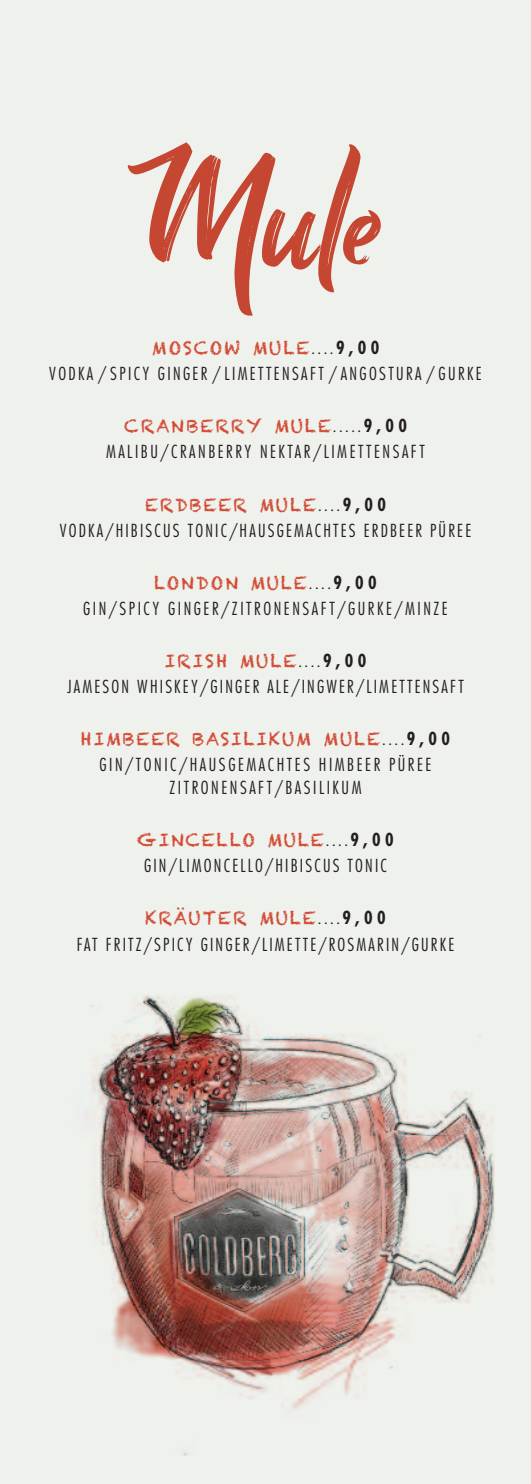
<style>
.page{position:relative;width:531px;height:1484px;background:#fff}
.page>*{position:absolute;margin:0;border:0;box-sizing:border-box;transform-origin:0 0}
.t1{font:170.62px "Billy Ohio";color:#d34c35}
.t2{font:17.85px "Chalkduster";letter-spacing:.1em;color:#d34c35}
.t3{font:300 condensed 17.5px/22.6px "Futura";letter-spacing:.135em;color:#231f20;text-align:center}
.s1{font-family:"Futura";font-weight:300;font-stretch:condensed;font-size:17.5px;color:#231f20}
.s2{font-family:"Futura";font-weight:700;font-stretch:condensed;font-size:17.5px;color:#231f20}
</style>
<div class="page">
<div style="left:0;top:0;width:531px;height:1483px;background:#eff1ed"></div>
<img style="left:90px;top:995px;width:405px;height:459px">
<h1 class="t1" style="left:126px;top:132px;width:257px">Mule</h1>
<p class="t2" style="left:152px;top:337px;width:229px">MOSCOW MULE<span class="s1">....</span><span class="s2">9 , 0 0</span></p>
<p class="t3" style="left:49px;top:363px;width:434px">VODKA /SPICY GINGER /LIMETTENSAFT /ANGOSTURA /GURKE</p>
<p class="t2" style="left:124px;top:415px;width:284px">CRANBERRY MULE<span class="s1">.....</span><span class="s2">9 , 0 0</span></p>
<p class="t3" style="left:106px;top:442px;width:320px">MALIBU/CRANBERRY NEKTAR/LIMETTENSAFT</p>
<p class="t2" style="left:145px;top:494px;width:242px">ERDBEER MULE<span class="s1">....</span><span class="s2">9 , 0 0</span></p>
<p class="t3" style="left:60px;top:520px;width:413px">VODKA/HIBISCUS TONIC/HAUSGEMACHTES ERDBEER PÜREE</p>
<p class="t2" style="left:154px;top:572px;width:224px">LONDON MULE<span class="s1">....</span><span class="s2">9,00</span></p>
<p class="t3" style="left:83px;top:598px;width:366px">GIN/SPICY GINGER/ZITRONENSAFT/GURKE/MINZE</p>
<p class="t2" style="left:165px;top:650px;width:203px">IRISH MULE<span class="s1">....</span><span class="s2">9,00</span></p>
<p class="t3" style="left:67px;top:676px;width:398px">JAMESON WHISKEY/GINGER ALE/INGWER/LIMETTENSAFT</p>
<p class="t2" style="left:81px;top:728px;width:370px">HIMBEER BASILIKUM MULE<span class="s1">....</span><span class="s2">9 , 0 0</span></p>
<p class="t3" style="left:99px;top:754px;width:333px">GIN/TONIC/HAUSGEMACHTES HIMBEER PÜREE<br>ZITRONENSAFT/BASILIKUM</p>
<p class="t2" style="left:137px;top:829px;width:258px">GINCELLO MULE<span class="s1">....</span><span class="s2">9 , 0 0</span></p>
<p class="t3" style="left:144px;top:855px;width:244px">GIN/LIMONCELLO/HIBISCUS TONIC</p>
<p class="t2" style="left:145px;top:907px;width:242px">KRÄUTER MULE<span class="s1">....</span><span class="s2">9 , 0 0</span></p>
<p class="t3" style="left:77px;top:933px;width:379px">FAT FRITZ/SPICY GINGER/LIMETTE/ROSMARIN/GURKE</p>
</div>
